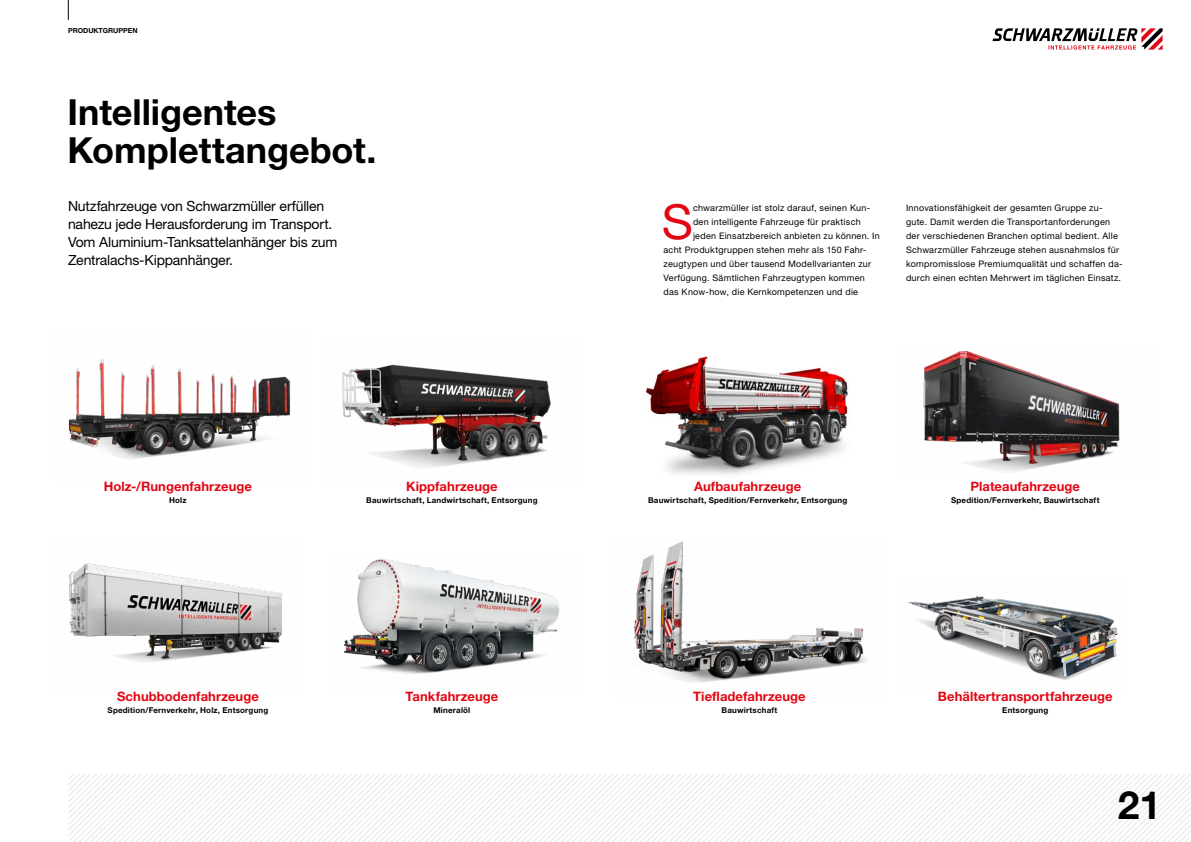
<style>
.page{position:relative;width:1191px;height:842px;background:#fff}
.page>*{position:absolute;margin:0;border:0;box-sizing:border-box;transform-origin:0 0}
.t1{font:48.2px "Helvetica Neue LT Pro";color:#e30613}
.t2{font:700 39px "Helvetica Neue LT Pro";color:#000}
.t3{font:700 36px/38px "Helvetica Neue LT Pro";color:#000}
.t4{font:14px/18px "Helvetica Neue LT Pro";letter-spacing:-.015em;color:#000}
.t5{font:700 13px "Helvetica Neue LT Pro";letter-spacing:.005em;color:#e30613}
.t6{font:9px/14px "Helvetica Neue LT Pro";letter-spacing:.03em;color:#000}
.t7{font:700 8px "Helvetica Neue LT Pro";letter-spacing:.025em;color:#000}
.t8{font:700 7px "Helvetica Neue LT Pro";color:#000}
</style>
<div class="page">
<svg style="left:69px;top:774px;width:1122px;height:68px"></svg>
<svg style="left:68px;top:0;width:1px;height:20px"></svg>
<svg style="left:992px;top:28px;width:170px;height:22px"></svg>
<img style="left:68px;top:359px;width:223px;height:100px">
<img style="left:923px;top:350px;width:198px;height:122px">
<img style="left:69px;top:563px;width:213px;height:99px">
<img style="left:342px;top:364px;width:209px;height:104px">
<img style="left:633px;top:541px;width:234px;height:142px">
<img style="left:344px;top:558px;width:216px;height:116px">
<img style="left:646px;top:356px;width:202px;height:118px">
<img style="left:908px;top:596px;width:210px;height:84px">
<p class="t8" style="left:68px;top:27px;width:71px">PRODUKTGRUPPEN</p>
<h3 class="t3" style="left:68px;top:92px;width:310px">Intelligentes<br>Komplettangebot.</h3>
<h3 class="t4" style="left:68px;top:197px;width:271px">Nutzfahrzeuge von Schwarzmüller erfüllen nahezu jede Herausforderung im Transport.<br>Vom Aluminium-Tanksattelanhänger bis zum Zentralachs-Kippanhänger.</h3>
<h3 class="t5" style="left:104px;top:479px;width:150px">Holz-/Rungenfahrzeuge</h3>
<p class="t7" style="left:169px;top:495px;width:19px">Holz</p>
<h3 class="t5" style="left:117px;top:689px;width:143px">Schubbodenfahrzeuge</h3>
<p class="t7" style="left:108px;top:705px;width:162px">Spedition/Fernverkehr, Holz, Entsorgung</p>
<h3 class="t5" style="left:406px;top:479px;width:93px">Kippfahrzeuge</h3>
<p class="t7" style="left:366px;top:495px;width:173px">Bauwirtschaft, Landwirtschaft, Entsorgung</p>
<h3 class="t5" style="left:405px;top:689px;width:94px">Tankfahrzeuge</h3>
<p class="t7" style="left:433px;top:705px;width:38px">Mineralöl</p>
<h1 class="t1" style="left:662px;top:192px;width:33px">S</h1>
<p class="t6" style="left:693px;top:201px;width:179px">chwarzmüller ist stolz darauf, seinen Kun-</p>
<p class="t6" style="left:693px;top:215px;width:169px">den intelligente Fahrzeuge für praktisch</p>
<p class="t6" style="left:693px;top:229px;width:188px">jeden Einsatzbereich anbieten zu können. In</p>
<p class="t6" style="left:663px;top:243px;width:204px">acht Produktgruppen stehen mehr als 150 Fahr-</p>
<p class="t6" style="left:663px;top:257px;width:209px">zeugtypen und über tausend Modellvarianten zur</p>
<p class="t6" style="left:663px;top:271px;width:203px">Verfügung. Sämtlichen Fahrzeugtypen kommen</p>
<p class="t6" style="left:663px;top:285px;width:196px">das Know-how, die Kernkompetenzen und die</p>
<p class="t6" style="left:906px;top:201px;width:218px">Innovationsfähigkeit der gesamten Gruppe zu&shy;gute. Damit werden die Transportanforderungen der verschiedenen Branchen optimal bedient. Alle Schwarzmüller Fahrzeuge stehen ausnahmslos für kompromisslose Premiumqualität und schaffen da&shy;durch einen echten Mehrwert im täglichen Einsatz.</p>
<h3 class="t5" style="left:694px;top:479px;width:109px">Aufbaufahrzeuge</h3>
<p class="t7" style="left:648px;top:495px;width:201px">Bauwirtschaft, Spedition/Fernverkehr, Entsorgung</p>
<h3 class="t5" style="left:970px;top:479px;width:111px">Plateaufahrzeuge</h3>
<p class="t7" style="left:951px;top:495px;width:150px">Spedition/Fernverkehr, Bauwirtschaft</p>
<h3 class="t5" style="left:693px;top:689px;width:114px">Tiefladefahrzeuge</h3>
<p class="t7" style="left:721px;top:705px;width:57px">Bauwirtschaft</p>
<h3 class="t5" style="left:938px;top:689px;width:176px">Behältertransportfahrzeuge</h3>
<p class="t7" style="left:1002px;top:705px;width:47px">Entsorgung</p>
<h2 class="t2" style="left:1117px;top:781px;width:45px">21</h2>
</div>
